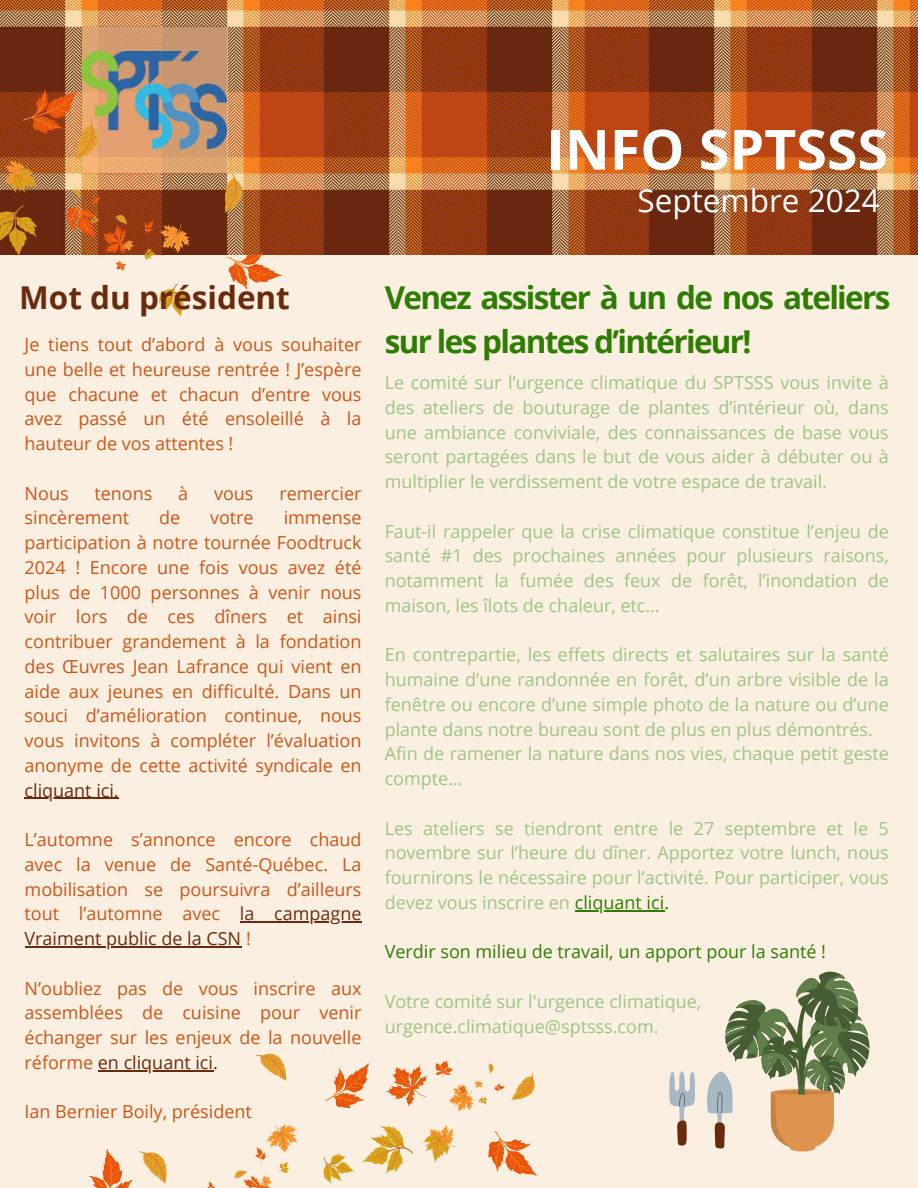
<style>
.page{position:relative;width:918px;height:1188px;background:#faefe0}
.page>*{position:absolute;margin:0;border:0;box-sizing:border-box;transform-origin:0 0}
.t1{font:700 55.5px "Open Sans";color:#fff}
.t2{font:700 31.5px/43.8px "Open Sans";letter-spacing:-.055em;color:#2e7d03}
.t3{font:700 31.5px "Open Sans";color:#682b0e}
.t4{font:31.5px "Open Sans";color:#fff}
.t5{font:18px/24.8px "Open Sans";color:#9dc487;text-align:justify}
.t6{font:18px/24.8px "Open Sans";color:#cc5518;text-align:justify}
.t7{font:18px "Open Sans";color:#2e7d03}
.t8{font:18px "Open Sans";color:#682b0e}
.s1{color:#cc5518}
.s2{color:#682b0e}
.s3{color:#2e7d03}
</style>
<div class="page">
<img style="left:0;top:0;width:918px;height:254px">
<img style="left:162px;top:0;width:650px;height:254px">
<svg style="left:82px;top:27px;width:145px;height:145px;background:#d19d70"></svg>
<img style="left:82px;top:52px;width:145px;height:97px">
<svg style="left:669px;top:1071px;width:26px;height:75px"></svg>
<svg style="left:707px;top:971px;width:163px;height:181px"></svg>
<svg style="left:159px;top:284px;width:31px;height:33px"></svg>
<svg style="left:227px;top:251px;width:55px;height:39px"></svg>
<svg style="left:225px;top:174px;width:18px;height:39px"></svg>
<svg style="left:143px;top:220px;width:47px;height:40px;background:#ac602e"></svg>
<svg style="left:0;top:89px;width:134px;height:182px;background:#b77240"></svg>
<hr style="left:25px;top:798px;width:94px;height:1px;background:#682b0e">
<hr style="left:240px;top:922px;width:122px;height:1px;background:#682b0e">
<hr style="left:25px;top:946px;width:216px;height:1px;background:#682b0e">
<hr style="left:98px;top:1070px;width:115px;height:1px;background:#682b0e">
<hr style="left:575px;top:910px;width:89px;height:1px;background:#2e7d03">
<svg style="left:256px;top:1053px;width:31px;height:28px"></svg>
<svg style="left:207px;top:1123px;width:91px;height:65px"></svg>
<svg style="left:88px;top:1148px;width:79px;height:40px"></svg>
<svg style="left:323px;top:1061px;width:214px;height:123px"></svg>
<h1 class="t1" style="left:546px;top:110px;width:343px">INFO SPTSSS</h1>
<p class="t4" style="left:637px;top:178px;width:244px">Septembre 2024</p>
<h3 class="t3" style="left:19px;top:275px;width:272px">Mot du président</h3>
<h2 class="t6" style="left:25px;top:332px;width:338px">Je tiens tout d’abord à vous souhaiter une belle et heureuse rentrée ! J’espère que chacune et chacun d’entre vous avez passé un été ensoleillé à la hauteur de vos attentes !</h2>
<h2 class="t6" style="left:25px;top:480px;width:46px">Nous</h2>
<h2 class="t6" style="left:94px;top:480px;width:59px">tenons</h2>
<h2 class="t6" style="left:178px;top:480px;width:12px">à</h2>
<h2 class="t6" style="left:214px;top:480px;width:41px">vous</h2>
<h2 class="t6" style="left:279px;top:480px;width:84px">remercier</h2>
<h2 class="t6" style="left:25px;top:505px;width:106px">sincèrement</h2>
<h2 class="t6" style="left:159px;top:505px;width:23px">de</h2>
<h2 class="t6" style="left:210px;top:505px;width:45px">votre</h2>
<h2 class="t6" style="left:25px;top:505px;width:338px;text-indent:259px">immense participation à notre tournée Foodtruck 2024 ! Encore une fois vous avez été plus de 1000 personnes à venir nous voir lors de ces dîners et ainsi contribuer grandement à la fondation des Œuvres Jean Lafrance qui vient en aide aux jeunes en difficulté. Dans un souci d’amélioration continue, nous vous invitons à compléter l’évaluation anonyme de cette activité syndicale en</h2>
<p class="t8" style="left:25px;top:777px;width:96px">cliquant ici.</p>
<p class="t6" style="left:25px;top:827px;width:338px">L’automne s’annonce encore chaud avec la venue de Santé-Québec. La mobilisation se poursuivra d’ailleurs tout l’automne avec</p>
<p class="t8" style="left:240px;top:901px;width:123px">la campagne</p>
<p class="t8" style="left:25px;top:926px;width:228px">Vraiment public de la CSN <span class="s1">!</span></p>
<p class="t6" style="left:25px;top:975px;width:338px">N’oubliez pas de vous inscrire aux assemblées de cuisine pour venir échanger sur les enjeux de la nouvelle réforme <span class="s2">en cliquant ici.</span></p>
<p class="t6" style="left:25px;top:1099px;width:229px">Ian Bernier Boily, président</p>
<p class="t2" style="left:385px;top:275px;width:507px">Venez assister à un de nos ateliers sur les plantes d’intérieur!</p>
<p class="t5" style="left:385px;top:370px;width:506px">Le comité sur l’urgence climatique du SPTSSS vous invite à des ateliers de bouturage de plantes d’intérieur où, dans une ambiance conviviale, des connaissances de base vous seront partagées dans le but de vous aider à débuter ou à multiplier le verdissement de votre espace de travail.</p>
<p class="t5" style="left:385px;top:518px;width:506px">Faut-il rappeler que la crise climatique constitue l’enjeu de santé #1 des prochaines années pour plusieurs raisons, notamment la fumée des feux de forêt, l’inondation de maison, les îlots de chaleur, etc…</p>
<p class="t5" style="left:385px;top:642px;width:506px">En contrepartie, les effets directs et salutaires sur la santé humaine d’une randonnée en forêt, d’un arbre visible de la fenêtre ou encore d’une simple photo de la nature ou d’une plante dans notre bureau sont de plus en plus démontrés.</p>
<p class="t5" style="left:385px;top:741px;width:506px">Afin de ramener la nature dans nos vies, chaque petit geste compte…</p>
<p class="t5" style="left:385px;top:815px;width:506px">Les ateliers se tiendront entre le 27 septembre et le 5 novembre sur l’heure du dîner. Apportez votre lunch, nous fournirons le nécessaire pour l’activité. Pour participer, vous devez vous inscrire en <span class="s3">cliquant ici.</span></p>
<p class="t7" style="left:385px;top:939px;width:443px">Verdir son milieu de travail, un apport pour la santé !</p>
<p class="t5" style="left:385px;top:988px;width:318px">Votre comité sur l'urgence climatique, urgence.climatique@sptsss.com.</p>
</div>
